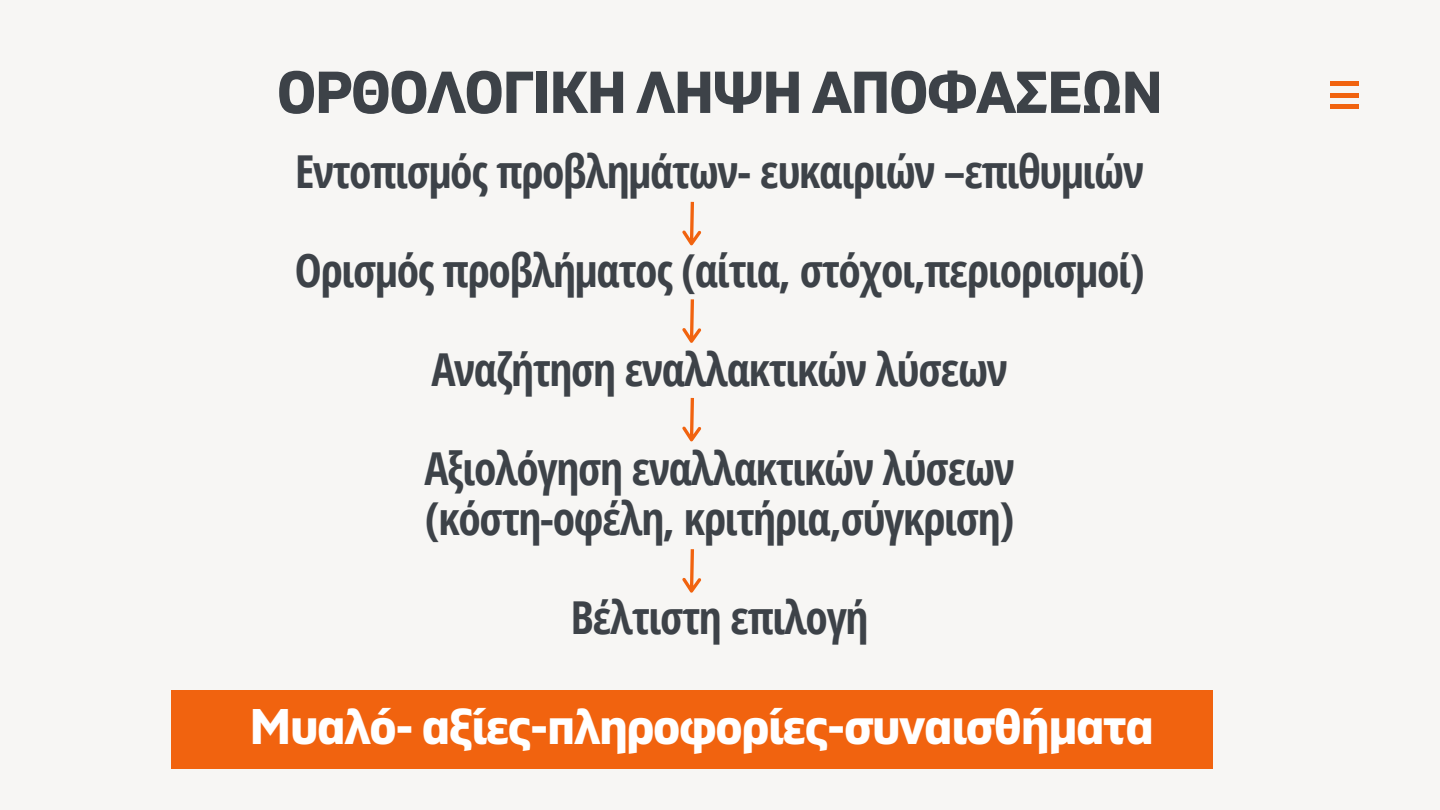
<style>
.page{position:relative;width:1440px;height:810px;background:#f7f6f4}
.page>*{position:absolute;margin:0;border:0;box-sizing:border-box;transform-origin:0 0}
.t1{font:700 59px "Gilam";letter-spacing:-.03em;color:#3d4248}
.t2{font:700 50px "Gilam";letter-spacing:-.03em;color:#fff}
.t3{font:700 45.4px "Open Sans Condensed";letter-spacing:-.03em;color:#3d4248}
</style>
<div class="page">
<div style="left:1331px;top:81px;width:28px;height:5px;background:#f1630f"></div>
<hr style="left:1331px;top:93px;width:28px;height:4px;background:#f1630f">
<hr style="left:1331px;top:105px;width:28px;height:4px;background:#f1630f">
<svg style="left:682px;top:202px;width:20px;height:44px"></svg>
<svg style="left:682px;top:299px;width:20px;height:44px"></svg>
<svg style="left:682px;top:398px;width:20px;height:44px"></svg>
<svg style="left:682px;top:549px;width:19px;height:44px"></svg>
<div style="left:171px;top:690px;width:1041px;height:78px;background:#f1630f"></div>
<p class="t1" style="left:277px;top:58px;width:888px">ΟΡΘΟΛΟΓΙΚΗ ΛΗΨΗ ΑΠΟΦΑΣΕΩΝ</p>
<p class="t3" style="left:295px;top:140px;width:850px">Εντοπισμός προβλημάτων- ευκαιριών –επιθυμιών</p>
<p class="t3" style="left:295px;top:239px;width:851px">Ορισμός προβλήματος (αίτια, στόχοι,περιορισμοί)</p>
<p class="t3" style="left:431px;top:338px;width:578px">Αναζήτηση εναλλακτικών λύσεων</p>
<p class="t3" style="left:424px;top:437px;width:592px">Αξιολόγηση εναλλακτικών λύσεων</p>
<p class="t3" style="left:425px;top:486px;width:591px">(κόστη-οφέλη, κριτήρια,σύγκριση)</p>
<p class="t3" style="left:571px;top:585px;width:299px">Βέλτιστη επιλογή</p>
<p class="t2" style="left:249px;top:698px;width:906px">Μυαλό- αξίες-πληροφορίες-συναισθήματα</p>
</div>
